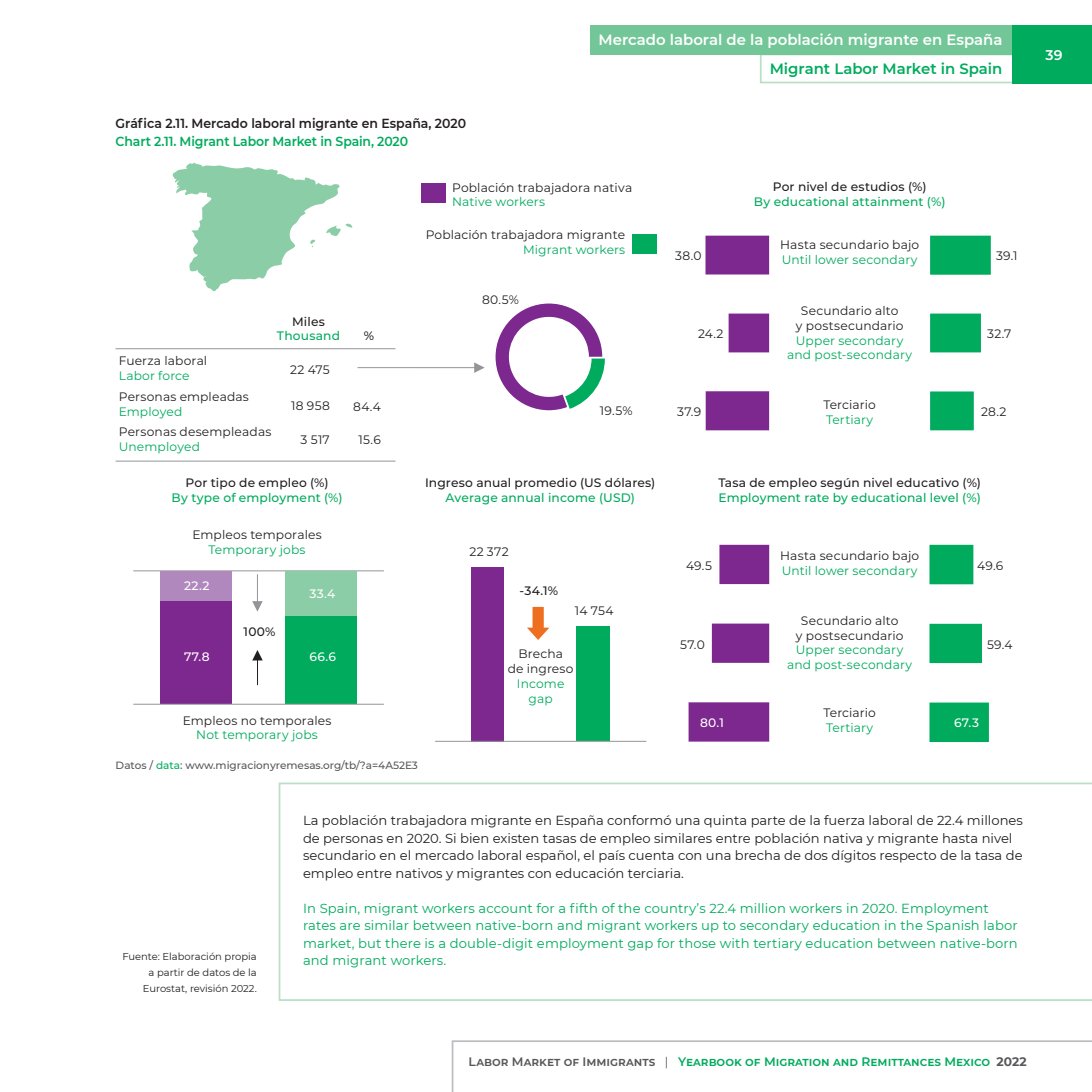
<style>
.page{position:relative;width:1092px;height:1092px;background:#fff}
.page>*{position:absolute;margin:0;border:0;box-sizing:border-box;transform-origin:0 0}
.t1{font:600 14.88px "Montserrat";color:#fff}
.t2{font:600 14.88px "Montserrat";color:#00ab5d}
.t3{font:600 14px "Montserrat";color:#fff}
.t4{font:13.12px/17.5px "Montserrat";color:#231f20}
.t5{font:13.12px/17.5px "Montserrat";letter-spacing:.01em;color:#00ab5d}
.t6{font:600 13.12px "Montserrat";color:#231f20;scale:.95 1}
.t7{font:600 13.12px "Montserrat";letter-spacing:-.01em;color:#00ab5d;scale:.95 1}
.t8{font:12.25px/14.7px "Montserrat";letter-spacing:.01em;color:#231f20;text-align:center}
.t9{font:12.25px/14.7px "Montserrat";letter-spacing:.01em;color:#00ab5d;text-align:center}
.t10{font:500 12.25px "Montserrat";letter-spacing:.01em;color:#231f20}
.t11{font:500 12.25px "Montserrat";letter-spacing:.01em;color:#00ab5d}
.t12{font:600 12.25px "Montserrat";color:#00ab5d}
.t13{font:500 12.25px "Montserrat";letter-spacing:.03em;color:#fff}
.t14{font:500 10.5px "Montserrat";color:#57585a}
.t15{font:9.97px/15.8px "Montserrat";color:#231f20;text-align:right}
.s1{color:#00ab5d}
.s2{color:#57585a}
.s3{font-weight:400;color:#57585a}
.s4{font-weight:700;color:#57585a}
</style>
<div class="page">
<svg style="left:451px;top:1040px;width:640px;height:51px"></svg>
<svg style="left:759px;top:55px;width:253px;height:28px"></svg>
<div style="left:590px;top:25px;width:501px;height:30px;background:#73c697"></div>
<div style="left:1012px;top:25px;width:79px;height:58px;background:#00ab5d"></div>
<svg style="left:278px;top:782px;width:813px;height:218px"></svg>
<svg style="left:495px;top:303px;width:110px;height:107px"></svg>
<div style="left:471px;top:567px;width:33px;height:174px;background:#7d288f"></div>
<div style="left:577px;top:626px;width:33px;height:115px;background:#00ab5d"></div>
<hr style="left:435px;top:740px;width:211px;height:1px;background:#939598">
<svg style="left:527px;top:607px;width:22px;height:33px"></svg>
<div style="left:421px;top:183px;width:25px;height:20px;background:#7d288f"></div>
<div style="left:632px;top:234px;width:25px;height:19px;background:#00ab5d"></div>
<svg style="left:705px;top:236px;width:64px;height:194px"></svg>
<svg style="left:930px;top:236px;width:60px;height:194px"></svg>
<svg style="left:688px;top:544px;width:81px;height:197px"></svg>
<svg style="left:929px;top:544px;width:59px;height:198px"></svg>
<hr style="left:133px;top:570px;width:251px;height:1px;background:#939598">
<div style="left:160px;top:600px;width:72px;height:104px;background:#7d288f"></div>
<div style="left:285px;top:615px;width:72px;height:89px;background:#00ab5d"></div>
<div style="left:160px;top:571px;width:72px;height:29px;background:#b088bd"></div>
<div style="left:285px;top:571px;width:72px;height:44px;background:#8bcda6"></div>
<hr style="left:133px;top:703px;width:251px;height:1px;background:#939598">
<svg style="left:252px;top:574px;width:11px;height:37px"></svg>
<svg style="left:252px;top:650px;width:11px;height:35px"></svg>
<hr style="left:357px;top:367px;width:118px;height:1px;background:#939598">
<hr style="left:115px;top:348px;width:280px;height:1px;background:#939598">
<hr style="left:115px;top:460px;width:280px;height:1px;background:#939598">
<svg style="left:474px;top:362px;width:10px;height:11px"></svg>
<svg style="left:172px;top:162px;width:180px;height:129px"></svg>
<p class="t6" style="left:115px;top:114px;width:370px">Gráfica 2.11. Mercado laboral migrante en España, 2020</p>
<p class="t7" style="left:115px;top:132px;width:309px">Chart 2.11. Migrant Labor Market in Spain, 2020</p>
<p class="t1" style="left:598px;top:29px;width:405px">Mercado laboral de la población migrante en España</p>
<p class="t2" style="left:769px;top:58px;width:234px">Migrant Labor Market in Spain</p>
<p class="t8" style="left:452px;top:180px;width:181px">Población trabajadora nativa</p>
<p class="t9" style="left:452px;top:194px;width:94px">Native workers</p>
<p class="t8" style="left:425px;top:227px;width:201px">Población trabajadora migrante</p>
<p class="t9" style="left:523px;top:242px;width:104px">Migrant workers</p>
<p class="t10" style="left:292px;top:313px;width:34px">Miles</p>
<p class="t11" style="left:277px;top:327px;width:65px">Thousand</p>
<p class="t10" style="left:364px;top:327px;width:12px">%</p>
<p class="t8" style="left:119px;top:353px;width:90px">Fuerza laboral</p>
<p class="t9" style="left:119px;top:368px;width:72px">Labor force</p>
<p class="t8" style="left:119px;top:389px;width:132px">Personas empleadas</p>
<p class="t9" style="left:119px;top:404px;width:65px">Employed</p>
<p class="t8" style="left:119px;top:424px;width:154px">Personas desempleadas</p>
<p class="t9" style="left:119px;top:438px;width:83px">Unemployed</p>
<p class="t8" style="left:290px;top:361px;width:41px">22 475</p>
<p class="t8" style="left:291px;top:397px;width:40px">18 958</p>
<p class="t8" style="left:300px;top:432px;width:31px">3 517</p>
<p class="t8" style="left:358px;top:432px;width:24px">15.6</p>
<p class="t8" style="left:353px;top:398px;width:29px">84.4</p>
<p class="t10" style="left:185px;top:474px;width:145px">Por tipo de empleo (%)</p>
<p class="t11" style="left:172px;top:489px;width:172px">By type of employment (%)</p>
<p class="t8" style="left:482px;top:291px;width:38px">80.5%</p>
<p class="t8" style="left:599px;top:403px;width:34px">19.5%</p>
<p class="t10" style="left:425px;top:474px;width:232px">Ingreso anual promedio (US dólares)</p>
<p class="t11" style="left:445px;top:489px;width:191px">Average annual income (USD)</p>
<p class="t8" style="left:192px;top:527px;width:131px">Empleos temporales</p>
<p class="t9" style="left:208px;top:541px;width:99px">Temporary jobs</p>
<p class="t13" style="left:184px;top:577px;width:27px">22.2</p>
<p class="t10" style="left:243px;top:622px;width:34px">100%</p>
<p class="t13" style="left:309px;top:584px;width:27px">33.4</p>
<p class="t13" style="left:184px;top:647px;width:27px">77.8</p>
<p class="t13" style="left:309px;top:647px;width:28px">66.6</p>
<p class="t8" style="left:183px;top:712px;width:150px">Empleos no temporales</p>
<p class="t9" style="left:196px;top:727px;width:123px">Not temporary jobs</p>
<p class="t14" style="left:116px;top:757px;width:304px">Datos / <span class="s1">data</span>: www.migracionyremesas.org/tb/?a=4A52E3</p>
<p class="t8" style="left:469px;top:543px;width:41px">22 372</p>
<p class="t10" style="left:519px;top:582px;width:40px">-34.1%</p>
<p class="t8" style="left:575px;top:602px;width:40px">14 754</p>
<p class="t8" style="left:507px;top:646px;width:67px">Brecha<br>de ingreso</p>
<p class="t9" style="left:517px;top:675px;width:49px">Income gap</p>
<p class="t10" style="left:772px;top:178px;width:155px">Por nivel de estudios (%)</p>
<p class="t11" style="left:754px;top:193px;width:193px">By educational attainment (%)</p>
<p class="t8" style="left:675px;top:248px;width:28px">38.0</p>
<p class="t8" style="left:780px;top:237px;width:140px">Hasta secundario bajo</p>
<p class="t9" style="left:781px;top:251px;width:137px">Until lower secondary</p>
<p class="t8" style="left:995px;top:248px;width:23px">39.1</p>
<p class="t8" style="left:698px;top:326px;width:27px">24.2</p>
<p class="t8" style="left:795px;top:303px;width:109px">Secundario alto<br>y postsecundario</p>
<p class="t9" style="left:787px;top:332px;width:126px">Upper secondary and post-secondary</p>
<p class="t8" style="left:987px;top:326px;width:26px">32.7</p>
<p class="t8" style="left:677px;top:404px;width:25px">37.9</p>
<p class="t8" style="left:823px;top:396px;width:54px">Terciario</p>
<p class="t9" style="left:826px;top:411px;width:49px">Tertiary</p>
<p class="t8" style="left:980px;top:404px;width:27px">28.2</p>
<p class="t10" style="left:718px;top:474px;width:264px">Tasa de empleo según nivel educativo (%)</p>
<p class="t11" style="left:718px;top:489px;width:264px">Employment rate by educational level (%)</p>
<p class="t8" style="left:686px;top:557px;width:27px">49.5</p>
<p class="t8" style="left:780px;top:548px;width:140px">Hasta secundario bajo</p>
<p class="t9" style="left:781px;top:563px;width:137px">Until lower secondary</p>
<p class="t8" style="left:977px;top:557px;width:28px">49.6</p>
<p class="t8" style="left:680px;top:637px;width:26px">57.0</p>
<p class="t8" style="left:795px;top:612px;width:109px">Secundario alto<br>y postsecundario</p>
<p class="t9" style="left:787px;top:642px;width:126px">Upper secondary and post-secondary</p>
<p class="t8" style="left:986px;top:637px;width:27px">59.4</p>
<p class="t13" style="left:700px;top:714px;width:25px">80.1</p>
<p class="t8" style="left:823px;top:704px;width:54px">Terciario</p>
<p class="t9" style="left:826px;top:719px;width:49px">Tertiary</p>
<p class="t13" style="left:953px;top:714px;width:27px">67.3</p>
<p class="t15" style="left:122px;top:948px;width:136px">Fuente: Elaboración propia a partir de datos de la<br>Eurostat, revisión 2022.</p>
<p class="t4" style="left:303px;top:811px;width:721px">La población trabajadora migrante en España conformó una quinta parte de la fuerza laboral de 22.4 millones de personas en 2020. Si bien existen tasas de empleo similares entre población nativa y migrante hasta nivel secundario en el mercado laboral español, el país cuenta con una brecha de dos dígitos respecto de la tasa de empleo entre nativos y migrantes con educación terciaria.</p>
<p class="t5" style="left:303px;top:899px;width:716px">In Spain, migrant workers account for a fifth of the country’s 22.4 million workers in 2020. Employment rates are similar between native-born and migrant workers up to secondary education in the Spanish labor market, but there is a double-digit employment gap for those with tertiary education between native-born and migrant workers.</p>
<p class="t3" style="left:1045px;top:45px;width:18px">39</p>
<p class="t12" style="left:468px;top:1052px;width:559px"><span class="s2">Labor Market of Immigrants</span> <span class="s3">|</span> Yearbook of Migration and Remittances Mexico <span class="s4">2022</span></p>
</div>
